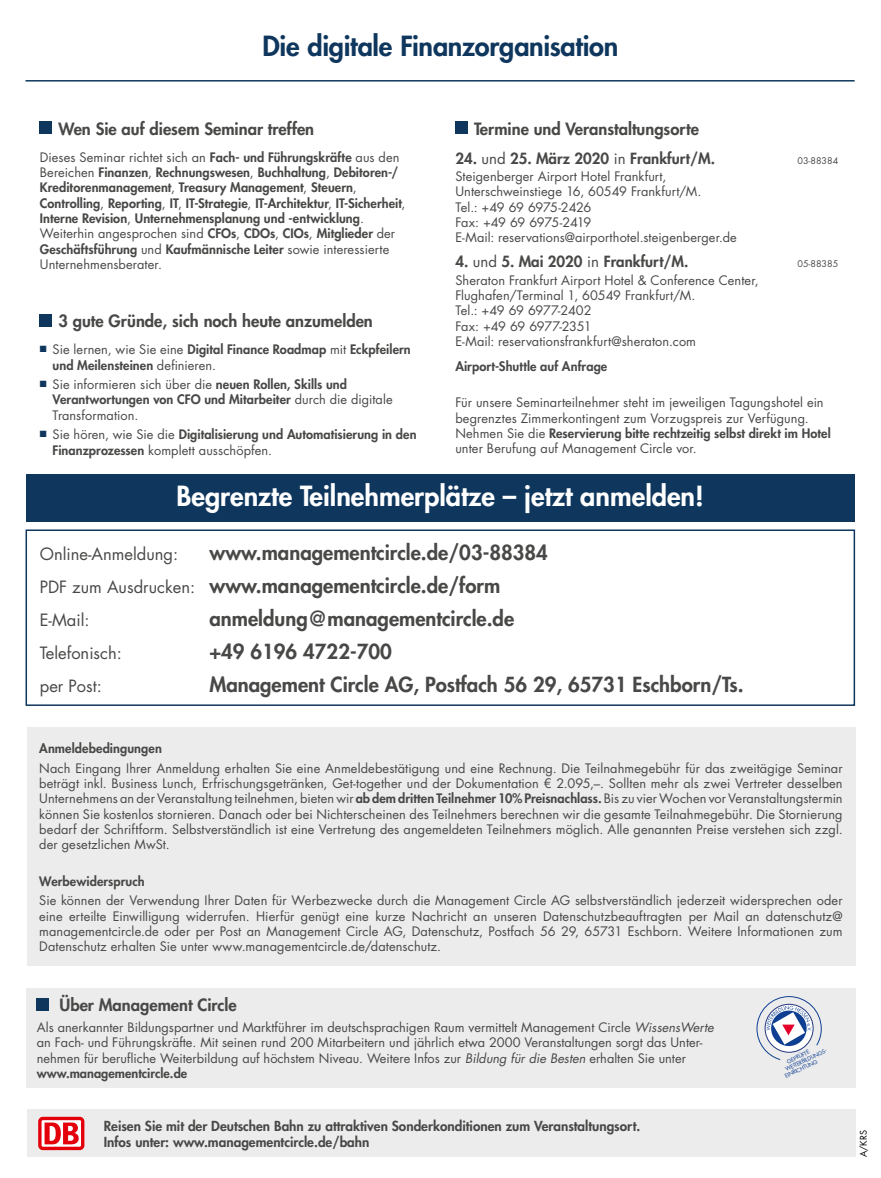
<style>
.page{position:relative;width:881px;height:1178px;background:#fff}
.page>*{position:absolute;margin:0;border:0;box-sizing:border-box;transform-origin:0 0}
.t1{font:800 27px "Futura Std";color:#fff}
.t2{font:800 27px "Futura Std";letter-spacing:-.01em;color:#0f375e}
.t3{font:800 20.25px/32.8px "Futura Std";color:#484847}
.t4{font:800 16.5px "Futura Std";color:#484847}
.t5{font:16.5px "Futura Std";color:#484847}
.t6{font:800 15px "Futura Std";color:#484847}
.t7{font:800 13.5px/16.5px "Futura Std";color:#484847}
.t8{font:12.75px/15.3px "Futura Std";color:#484847}
.t9{font:800 12.75px/15.3px "Futura Std";letter-spacing:.005em;color:#484847}
.t10{font:9px "Futura Std";color:#484847}
.t11{font:9px "Futura Std";color:#000}
.t12{font:5.55px "Futura CE";color:#0f3f93}
.s1{font-weight:400}
.s2{font-weight:800}
.s3{font-weight:400;font-size:16.5px}
.s4{font-style:italic}
</style>
<div class="page">
<div style="left:26px;top:529px;width:828px;height:177px;border:2px solid #0f375e"></div>
<div style="left:455px;top:122px;width:12px;height:12px;background:#0f375e"></div>
<div style="left:40px;top:314px;width:12px;height:12px;background:#0f375e"></div>
<div style="left:27px;top:728px;width:828px;height:238px;background:#ececec"></div>
<div style="left:40px;top:122px;width:12px;height:12px;background:#0f375e"></div>
<div style="left:27px;top:1109px;width:828px;height:48px;background:#ececec"></div>
<div style="left:38px;top:1117px;width:46px;height:33px;background:#e3000b;border-radius:5px"></div>
<svg style="left:42px;top:1120px;width:39px;height:27px"></svg>
<svg style="left:45px;top:1122px;width:34px;height:22px"></svg>
<div style="left:26px;top:474px;width:828px;height:48px;background:#0f375e"></div>
<div style="left:26px;top:988px;width:829px;height:100px;background:#ececec"></div>
<div style="left:37px;top:998px;width:12px;height:12px;background:#0f375e"></div>
<svg style="left:756px;top:996px;width:65px;height:64px"></svg>
<hr style="left:26px;top:80px;width:828px;height:2px;background:#0f375e">
<h1 class="t2" style="left:262px;top:29px;width:357px">Die digitale Finanzorganisation</h1>
<p class="t4" style="left:59px;top:118px;width:257px">Wen Sie auf diesem Seminar treffen</p>
<p class="t9" style="left:40px;top:149px;width:367px"><span class="s1">Dieses Seminar richtet sich an</span> Fach- und Führungskräfte <span class="s1">aus den Bereichen</span> Finanzen<span class="s1">,</span> Rechnungswesen<span class="s1">,</span> Buchhaltung<span class="s1">,</span> Debitoren-/ Kreditorenmanagement<span class="s1">,</span> Treasury Management<span class="s1">,</span> Steuern<span class="s1">, </span>Controlling<span class="s1">,</span> Reporting<span class="s1">,</span> IT<span class="s1">,</span> IT-Strategie<span class="s1">,</span> IT-Architektur<span class="s1">,</span> IT-Sicherheit<span class="s1">, </span>Interne Revision<span class="s1">,</span> Unternehmensplanung und -entwicklung<span class="s1">.<br>Weiterhin angesprochen sind</span> CFOs<span class="s1">,</span> CDOs<span class="s1">,</span> CIOs<span class="s1">,</span> Mitglieder <span class="s1">der </span>Geschäftsführung <span class="s1">und</span> Kaufmännische Leiter <span class="s1">sowie interessierte Unternehmensberater.</span></p>
<p class="t4" style="left:59px;top:311px;width:316px">3 gute Gründe, sich noch heute anzumelden</p>
<p class="t9" style="left:53px;top:342px;width:359px;text-indent:-13px"><sup>■</sup> <span class="s1">Sie lernen, wie Sie eine</span> Digital Finance Roadmap <span class="s1">mit</span> Eckpfeilern und Meilensteinen <span class="s1">definieren.</span></p>
<p class="t8" style="left:53px;top:377px;width:341px;text-indent:-13px"><sup>■</sup> Sie informieren sich über die <span class="s2">neuen Rollen, Skills und<br>Verantwortungen von CFO und Mitarbeiter</span> durch die digitale<br>Transformation.</p>
<p class="t9" style="left:53px;top:427px;width:365px;text-indent:-13px"><sup>■</sup> <span class="s1">Sie hören, wie Sie die</span> Digitalisierung und Automatisierung in den<br>Finanzprozessen <span class="s1">komplett ausschöpfen.</span></p>
<p class="t4" style="left:474px;top:118px;width:226px">Termine und Veranstaltungsorte</p>
<p class="t6" style="left:455px;top:148px;width:261px">24. <span class="s1">und</span> 25. März 2020 <span class="s1">in</span> Frankfurt/M.</p>
<p class="t10" style="left:797px;top:154px;width:42px">03-88384</p>
<p class="t8" style="left:455px;top:169px;width:283px">Steigenberger Airport Hotel Frankfurt, Unterschweinstiege 16, 60549 Frankfurt/M.<br>Tel.: +49 69 6975-2426<br>Fax: +49 69 6975-2419<br>E-Mail: reservations@airporthotel.steigenberger.de</p>
<p class="t6" style="left:455px;top:252px;width:234px">4. <span class="s1">und</span> 5. Mai 2020 <span class="s1">in</span> Frankfurt/M.</p>
<p class="t10" style="left:797px;top:258px;width:42px">05-88385</p>
<p class="t8" style="left:455px;top:272px;width:304px">Sheraton Frankfurt Airport Hotel &amp; Conference Center, Flughafen/Terminal 1, 60549 Frankfurt/M.<br>Tel.: +49 69 6977-2402<br>Fax: +49 69 6977-2351<br>E-Mail: reservationsfrankfurt@sheraton.com</p>
<p class="t9" style="left:455px;top:358px;width:153px">Airport-Shuttle auf Anfrage</p>
<p class="t8" style="left:455px;top:395px;width:376px">Für unsere Seminarteilnehmer steht im jeweiligen Tagungshotel ein begrenztes Zimmerkontingent zum Vorzugspreis zur Verfügung.<br>Nehmen Sie die <span class="s2">Reservierung bitte rechtzeitig selbst direkt im Hotel </span>unter Berufung auf Management Circle vor.</p>
<h1 class="t1" style="left:176px;top:479px;width:528px">Begrenzte Teilnehmerplätze – jetzt anmelden!</h1>
<h2 class="t3" style="left:40px;top:536px;width:509px;text-indent:169px">www.managementcircle.de/03-88384<br><span class="s3">PDF zum Ausdrucken:</span> www.managementcircle.de/form</h2>
<p class="t5" style="left:40px;top:609px;width:51px">E-Mail:</p>
<h2 class="t3" style="left:209px;top:602px;width:306px">anmeldung@managementcircle.de</h2>
<p class="t5" style="left:40px;top:642px;width:84px">Telefonisch:</p>
<h2 class="t3" style="left:209px;top:635px;width:184px">+49 6196 4722-700</h2>
<p class="t5" style="left:40px;top:675px;width:63px">per Post:</p>
<h2 class="t3" style="left:209px;top:668px;width:535px">Management Circle AG, Postfach 56 29, 65731 Eschborn/Ts.</h2>
<p class="t5" style="left:40px;top:544px;width:140px">Online-Anmeldung:</p>
<p class="t9" style="left:39px;top:741px;width:124px">Anmeldebedingungen</p>
<p class="t8" style="left:39px;top:760px;width:804px;text-align:justify">Nach Eingang Ihrer Anmeldung erhalten Sie eine Anmeldebestätigung und eine Rechnung. Die Teilnahmegebühr für das zweitägige Seminar beträgt inkl. Business Lunch, Erfrischungsgetränken, Get-together und der Dokumentation € 2.095,–. Sollten mehr als zwei Vertreter desselben Unternehmens an der Veranstaltung teilnehmen, bieten wir <span class="s2">ab dem dritten Teilnehmer 10% Preisnachlass.</span> Bis zu vier Wochen vor Veranstaltungstermin können Sie kostenlos stornieren. Danach oder bei Nichterscheinen des Teilnehmers berechnen wir die gesamte Teilnahmegebühr. Die Stornierung bedarf der Schriftform. Selbstverständlich ist eine Vertretung des angemeldeten Teilnehmers möglich. Alle genannten Preise verstehen sich zzgl. der gesetzlichen MwSt.</p>
<p class="t9" style="left:39px;top:873px;width:107px">Werbewiderspruch</p>
<p class="t8" style="left:39px;top:893px;width:804px;text-align:justify">Sie können der Verwendung Ihrer Daten für Werbezwecke durch die Management Circle AG selbstverständlich jederzeit widersprechen oder eine erteilte Einwilligung widerrufen. Hierfür genügt eine kurze Nachricht an unseren Datenschutzbeauftragten per Mail an datenschutz@ managementcircle.de oder per Post an Management Circle AG, Datenschutz, Postfach 56 29, 65731 Eschborn. Weitere Informationen zum Datenschutz erhalten Sie unter www.managementcircle.de/datenschutz.</p>
<p class="t4" style="left:59px;top:995px;width:179px">Über Management Circle</p>
<p class="t8" style="left:37px;top:1020px;width:678px">Als anerkannter Bildungspartner und Marktführer im deutschsprachigen Raum vermittelt Management Circle <span class="s4">WissensWerte </span>an Fach- und Führungskräfte. Mit seinen rund 200 Mitarbeitern und jährlich etwa 2000 Veranstaltungen sorgt das Unter&shy;nehmen für berufliche Weiterbildung auf höchstem Niveau. Weitere Infos zur <span class="s4">Bildung für die Besten</span> erhalten Sie unter <span class="s2">www.managementcircle.de</span></p>
<p class="t7" style="left:104px;top:1117px;width:538px">Reisen Sie mit der Deutschen Bahn zu attraktiven Sonderkonditionen zum Veranstaltungsort.<br>Infos unter: www.managementcircle.de/bahn</p>
<p class="t12" style="left:783px;top:1066px;width:48px;rotate:-26deg">WEITERBILDUNGS-</p>
<p class="t12" style="left:785px;top:1059px;width:26px;rotate:-26deg">GEPRÜFTE</p>
<p class="t12" style="left:783px;top:1073px;width:37px;rotate:-26deg">EINRICHTUNG</p>
<p class="t11" style="left:857px;top:1157px;width:28px;rotate:-90deg">A/KRS</p>
</div>
